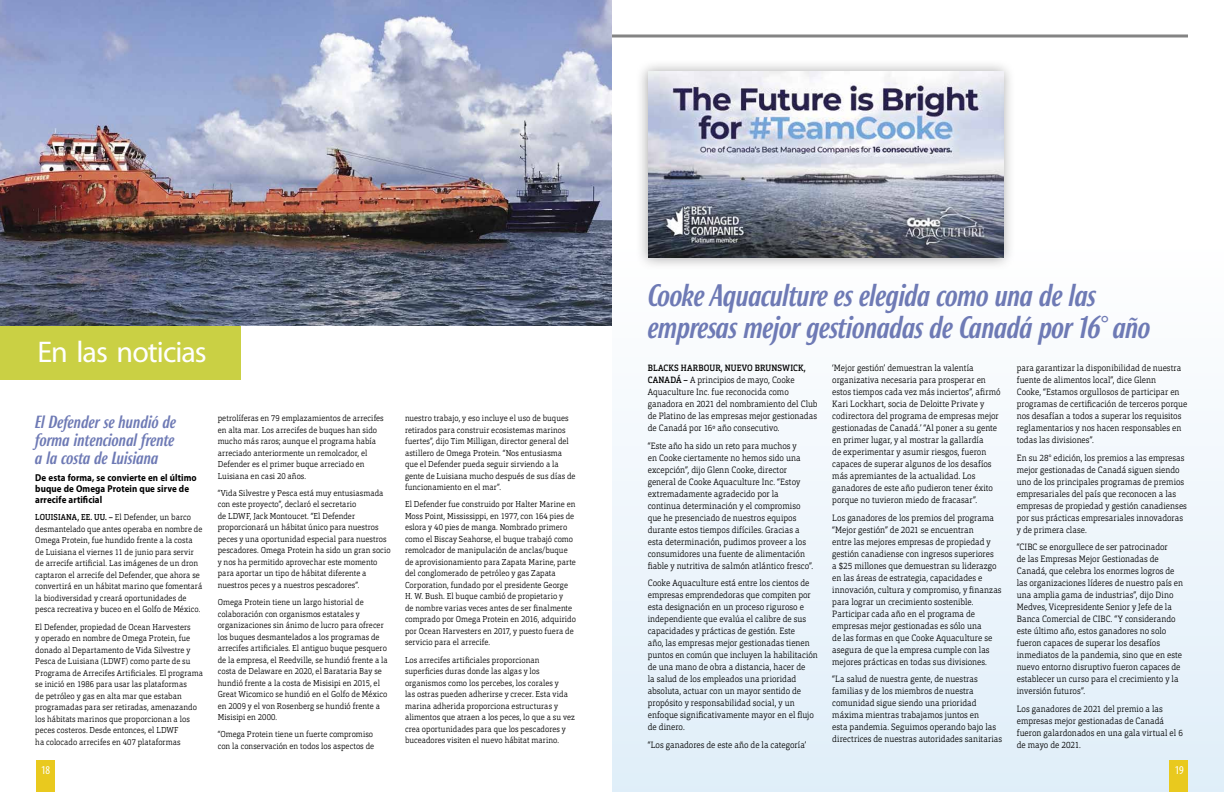
<style>
.page{position:relative;width:1224px;height:792px;background:#fff}
.page>*{position:absolute;margin:0;border:0;box-sizing:border-box;transform-origin:0 0}
.t1{font:italic 500 30px/32px "Roxy";letter-spacing:-.02em;color:#6e7ab5}
.t2{font:30px "Myriad Pro";letter-spacing:-.03em;color:#fff}
.t3{font:italic 500 17px/18px "Roxy";letter-spacing:-.01em;color:#6e7ab5;text-align:justify}
.t4{font:condensed 12px "Myriad Pro";color:#fff}
.t5{font:700 10px/11px "Myriad Pro";letter-spacing:.005em;color:#000;scale:.9 1}
.t6{font:300 9px/12px "Orgon Slab";letter-spacing:.005em;color:#000;scale:.9 1}
.t7{font:300 8.5px/11.5px "Orgon Slab";letter-spacing:.005em;color:#000;scale:.9 1}
.s1{font-weight:500}
</style>
<div class="page">
<div style="left:612px;top:0;width:612px;height:792px;background:linear-gradient(to bottom,#fff,#e3f0fa)"></div>
<div style="left:635px;top:59px;width:381px;height:211px;background:#000;opacity:.35"></div>
<img style="left:648px;top:72px;width:355px;height:186px">
<div style="left:0;top:325px;width:240px;height:55px;background:#cad044"></div>
<img style="left:0;top:0;width:612px;height:325px">
<div style="left:1169px;top:761px;width:19px;height:31px;background:#e9c91e"></div>
<div style="left:36px;top:761px;width:19px;height:31px;background:#e9c91e"></div>
<h1 class="t2" style="left:38px;top:334px;width:171px">En las noticias</h1>
<h2 class="t3" style="left:35px;top:413px;width:142px">El Defender se hundió de forma intencional frente a la costa de Luisiana</h2>
<p class="t5" style="left:35px;top:472px;width:181px">De esta forma, se convierte en el último buque de Omega Protein que sirve de arrecife artificial</p>
<p class="t7" style="left:35px;top:512px;width:187px"><span class="s1">LOUISIANA, EE. UU. –</span> El Defender, un barco desmantelado que antes operaba en nombre de Omega Protein, fue hundido frente a la costa de Luisiana el viernes 11 de junio para servir de arrecife artificial. Las imágenes de un dron captaron el arrecife del Defender, que ahora se convertirá en un hábitat marino que fomentará la biodiversidad y creará oportunidades de pesca recreativa y buceo en el Golfo de México.</p>
<p class="t7" style="left:35px;top:621px;width:188px">El Defender, propiedad de Ocean Harvesters<br>y operado en nombre de Omega Protein, fue donado al Departamento de Vida Silvestre y Pesca de Luisiana (LDWF) como parte de su Programa de Arrecifes Artificiales. El programa se inició en 1986 para usar las plataformas<br>de petróleo y gas en alta mar que estaban programadas para ser retiradas, amenazando los hábitats marinos que proporcionan a los peces costeros. Desde entonces, el LDWF<br>ha colocado arrecifes en 407 plataformas</p>
<p class="t7" style="left:218px;top:412px;width:186px">petrolíferas en 79 emplazamientos de arrecifes en alta mar. Los arrecifes de buques han sido mucho más raros; aunque el programa había arreciado anteriormente un remolcador, el Defender es el primer buque arreciado en Luisiana en casi 20 años.</p>
<p class="t7" style="left:218px;top:487px;width:194px">“Vida Silvestre y Pesca está muy entusiasmada con este proyecto”, declaró el secretario<br>de LDWF, Jack Montoucet. “El Defender proporcionará un hábitat único para nuestros peces y una oportunidad especial para nuestros pescadores. Omega Protein ha sido un gran socio y nos ha permitido aprovechar este momento para aportar un tipo de hábitat diferente a nuestros peces y a nuestros pescadores”.</p>
<p class="t7" style="left:218px;top:596px;width:190px">Omega Protein tiene un largo historial de colaboración con organismos estatales y organizaciones sin ánimo de lucro para ofrecer los buques desmantelados a los programas de arrecifes artificiales. El antiguo buque pesquero de la empresa, el Reedville, se hundió frente a la costa de Delaware en 2020, el Barataria Bay se hundió frente a la costa de Misisipi en 2015, el Great Wicomico se hundió en el Golfo de México en 2009 y el von Rosenberg se hundió frente a Misisipi en 2000.</p>
<p class="t7" style="left:218px;top:729px;width:175px">“Omega Protein tiene un fuerte compromiso con la conservación en todos los aspectos de</p>
<p class="t7" style="left:405px;top:412px;width:191px">nuestro trabajo, y eso incluye el uso de buques retirados para construir ecosistemas marinos fuertes”, dijo Tim Milligan, director general del astillero de Omega Protein. “Nos entusiasma que el Defender pueda seguir sirviendo a la gente de Luisiana mucho después de sus días de funcionamiento en el mar”.</p>
<p class="t7" style="left:405px;top:499px;width:191px">El Defender fue construido por Halter Marine en Moss Point, Mississippi, en 1977, con 164 pies de eslora y 40 pies de manga. Nombrado primero como el Biscay Seahorse, el buque trabajó como remolcador de manipulación de anclas/buque de aprovisionamiento para Zapata Marine, parte del conglomerado de petróleo y gas Zapata Corporation, fundado por el presidente George H. W. Bush. El buque cambió de propietario y<br>de nombre varias veces antes de ser finalmente comprado por Omega Protein en 2016, adquirido por Ocean Harvesters en 2017, y puesto fuera de servicio para el arrecife.</p>
<p class="t7" style="left:405px;top:654px;width:190px">Los arrecifes artificiales proporcionan superficies duras donde las algas y los organismos como los percebes, los corales y<br>las ostras pueden adherirse y crecer. Esta vida marina adherida proporciona estructuras y alimentos que atraen a los peces, lo que a su vez crea oportunidades para que los pescadores y buceadores visiten el nuevo hábitat marino.</p>
<h1 class="t1" style="left:648px;top:279px;width:504px">Cooke Aquaculture es elegida como una de las empresas mejor gestionadas de Canadá por 16° año</h1>
<p class="t6" style="left:832px;top:362px;width:189px">‘Mejor gestión’ demuestran la valentía organizativa necesaria para prosperar en estos tiempos cada vez más inciertos”, afirmó Kari Lockhart, socia de Deloitte Private y codirectora del programa de empresas mejor gestionadas de Canadá.’ “Al poner a su gente en primer lugar, y al mostrar la gallardía<br>de experimentar y asumir riesgos, fueron capaces de superar algunos de los desafíos más apremiantes de la actualidad. Los ganadores de este año pudieron tener éxito porque no tuvieron miedo de fracasar”.</p>
<p class="t6" style="left:832px;top:512px;width:190px">Los ganadores de los premios del programa “Mejor gestión” de 2021 se encuentran<br>entre las mejores empresas de propiedad y gestión canadiense con ingresos superiores<br>a $25 millones que demuestran su liderazgo en las áreas de estrategia, capacidades e innovación, cultura y compromiso, y finanzas para lograr un crecimiento sostenible.<br>Participar cada año en el programa de empresas mejor gestionadas es sólo una<br>de las formas en que Cooke Aquaculture se asegura de que la empresa cumple con las mejores prácticas en todas sus divisiones.</p>
<p class="t6" style="left:832px;top:673px;width:190px">“La salud de nuestra gente, de nuestras familias y de los miembros de nuestra comunidad sigue siendo una prioridad máxima mientras trabajamos juntos en<br>esta pandemia. Seguimos operando bajo las directrices de nuestras autoridades sanitarias</p>
<p class="t6" style="left:1017px;top:362px;width:191px">para garantizar la disponibilidad de nuestra fuente de alimentos local”, dice Glenn<br>Cooke, “Estamos orgullosos de participar en programas de certificación de terceros porque nos desafían a todos a superar los requisitos reglamentarios y nos hacen responsables en todas las divisiones”.</p>
<p class="t6" style="left:1017px;top:451px;width:191px">En su 28° edición, los premios a las empresas mejor gestionadas de Canadá siguen siendo uno de los principales programas de premios empresariales del país que reconocen a las empresas de propiedad y gestión canadienses por sus prácticas empresariales innovadoras y de primera clase.</p>
<p class="t6" style="left:1017px;top:541px;width:186px">“CIBC se enorgullece de ser patrocinador<br>de las Empresas Mejor Gestionadas de Canadá, que celebra los enormes logros de las organizaciones líderes de nuestro país en una amplia gama de industrias”, dijo Dino Medves, Vicepresidente Senior y Jefe de la Banca Comercial de CIBC. “Y considerando este último año, estos ganadores no solo fueron capaces de superar los desafíos inmediatos de la pandemia, sino que en este nuevo entorno disruptivo fueron capaces de establecer un curso para el crecimiento y la inversión futuros”.</p>
<p class="t6" style="left:1017px;top:703px;width:186px">Los ganadores de 2021 del premio a las empresas mejor gestionadas de Canadá fueron galardonados en una gala virtual el 6 de mayo de 2021.</p>
<p class="t6" style="left:648px;top:362px;width:190px"><span class="s1">BLACKS HARBOUR, NUEVO BRUNSWICK, CANADÁ –</span> A principios de mayo, Cooke Aquaculture Inc. fue reconocida como ganadora en 2021 del nombramiento del Club de Platino de las empresas mejor gestionadas de Canadá por 16º año consecutivo.</p>
<p class="t6" style="left:648px;top:440px;width:185px">“Este año ha sido un reto para muchos y<br>en Cooke ciertamente no hemos sido una excepción”, dijo Glenn Cooke, director general de Cooke Aquaculture Inc. “Estoy extremadamente agradecido por la continua determinación y el compromiso que he presenciado de nuestros equipos durante estos tiempos difíciles. Gracias a esta determinación, pudimos proveer a los consumidores una fuente de alimentación fiable y nutritiva de salmón atlántico fresco”.</p>
<p class="t6" style="left:648px;top:577px;width:190px">Cooke Aquaculture está entre los cientos de empresas emprendedoras que compiten por esta designación en un proceso riguroso e independiente que evalúa el calibre de sus capacidades y prácticas de gestión. Este<br>año, las empresas mejor gestionadas tienen puntos en común que incluyen la habilitación de una mano de obra a distancia, hacer de<br>la salud de los empleados una prioridad absoluta, actuar con un mayor sentido de propósito y responsabilidad social, y un enfoque significativamente mayor en el flujo de dinero.</p>
<p class="t6" style="left:648px;top:739px;width:178px">“Los ganadores de este año de la categoría’</p>
<h3 class="t4" style="left:41px;top:763px;width:10px">18</h3>
<h3 class="t4" style="left:1175px;top:763px;width:10px">19</h3>
</div>
